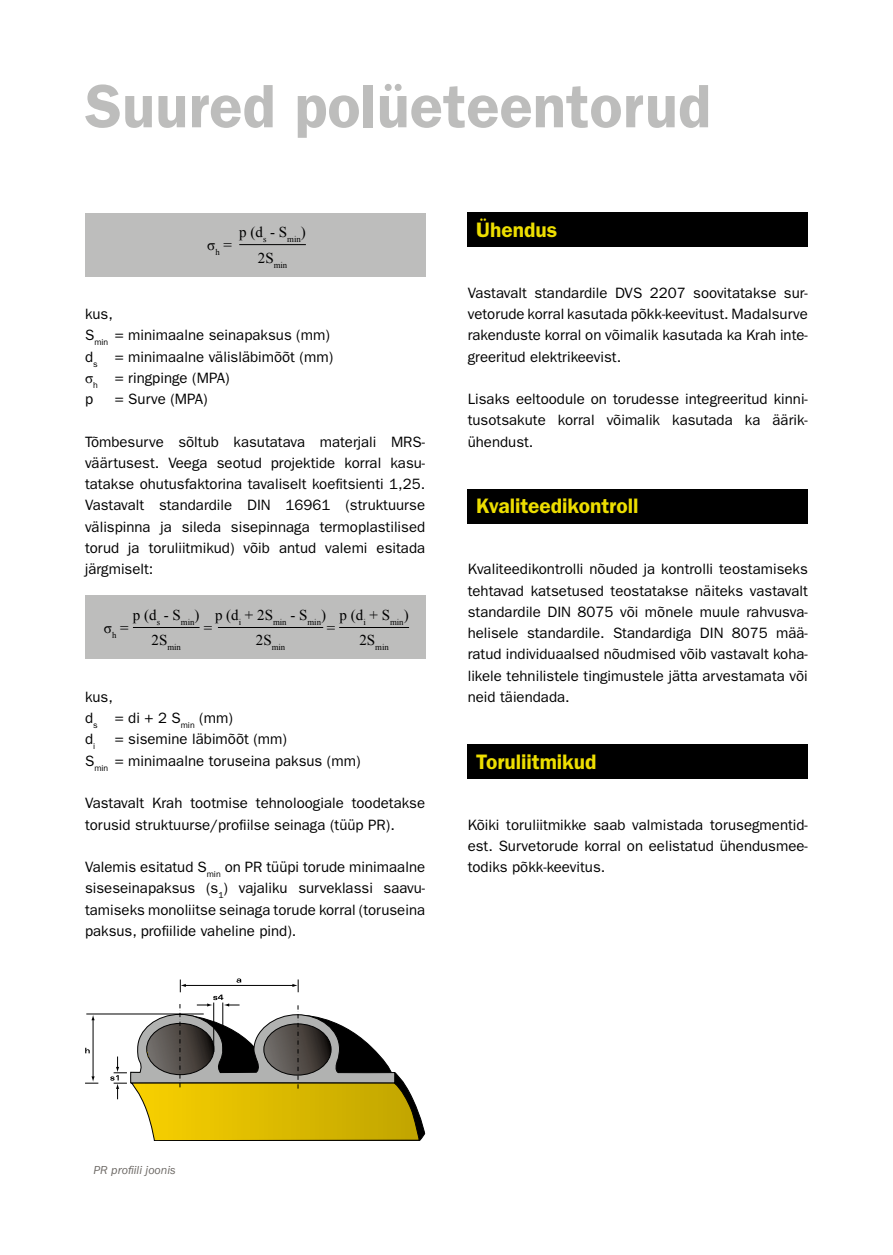
<style>
.page{position:relative;width:893px;height:1255px;background:#fff}
.page>*{position:absolute;margin:0;border:0;box-sizing:border-box;transform-origin:0 0}
.t1{font:600 61.5px "ITC Franklin Gothic Std";color:#bdbdbc}
.t2{font:600 21px "ITC Franklin Gothic Std";letter-spacing:-.005em;color:#edde00}
.t3{font:15px/21.3px "ITC Franklin Gothic Std";color:#000;text-align:justify}
.t4{font:15px "Times New Roman";color:#000}
.t5{font:italic 12px "ITC Franklin Gothic Std";color:#6c6864}
.t6{font:8.7px "Times New Roman";color:#000}
.s1{font-family:"Times New Roman"}
</style>
<div class="page">
<div style="left:468px;top:213px;width:340px;height:34px;background:#000"></div>
<div style="left:468px;top:489px;width:340px;height:34px;background:#000"></div>
<div style="left:468px;top:744px;width:340px;height:34px;background:#000"></div>
<hr style="left:86px;top:1013px;width:118px;height:1px;background:#000">
<hr style="left:93px;top:1019px;width:1px;height:58px;background:#000">
<svg style="left:91px;top:1014px;width:4px;height:6px"></svg>
<svg style="left:85px;top:1076px;width:13px;height:7px"></svg>
<svg style="left:85px;top:1047px;width:5px;height:6px"></svg>
<svg style="left:110px;top:978px;width:315px;height:162px"></svg>
<div style="left:85px;top:595px;width:340px;height:64px;background:#bdbdbc"></div>
<hr style="left:133px;top:627px;width:67px;height:1px;background:#000">
<hr style="left:339px;top:627px;width:70px;height:1px;background:#000">
<hr style="left:218px;top:627px;width:105px;height:1px;background:#000">
<div style="left:85px;top:213px;width:340px;height:63px;background:#bdbdbc"></div>
<hr style="left:239px;top:244px;width:67px;height:1px;background:#000">
<h1 class="t1" style="left:85px;top:70px;width:628px">Suured polüeteentorud</h1>
<p class="t4" style="left:239px;top:222px;width:68px">p (d<sub>s</sub> - S<sub>min</sub>)</p>
<p class="t6" style="left:258px;top:259px;width:31px"><sup>2S</sup>min</p>
<p class="t4" style="left:207px;top:235px;width:26px">σ<sub>h</sub> =</p>
<p class="t3" style="left:85px;top:303px;width:250px;text-align:left">kus,<br>S<sub>min</sub> = minimaalne seinapaksus (mm) d<sub>s</sub> = minimaalne välisläbimõõt (mm) <span class="s1">σ</span><sub>h</sub> = ringpinge (MPA)<br>p</p>
<p class="t3" style="left:115px;top:388px;width:94px">= Surve (MPA)</p>
<p class="t3" style="left:85px;top:431px;width:342px">Tõmbesurve sõltub kasutatava materjali MRS&shy;väärtusest. Veega seotud projektide korral kasu&shy;tatakse ohutusfaktorina tavaliselt koefitsienti 1,25.<br>Vastavalt standardile DIN 16961 (struktuurse välispinna ja sileda sisepinnaga termoplastilised torud ja toruliitmikud) võib antud valemi esitada järgmiselt:</p>
<p class="t4" style="left:133px;top:605px;width:68px">p (d<sub>s</sub> - S<sub>min</sub>)</p>
<p class="t6" style="left:152px;top:641px;width:31px"><sup>2S</sup>min</p>
<p class="t4" style="left:215px;top:605px;width:113px">p (d<sub>i</sub> + 2S<sub>min</sub> - S<sub>min</sub>)</p>
<p class="t6" style="left:256px;top:641px;width:31px"><sup>2S</sup>min</p>
<p class="t4" style="left:340px;top:605px;width:71px">p (d<sub>i</sub> + S<sub>min</sub>)</p>
<p class="t6" style="left:359px;top:641px;width:31px"><sup>2S</sup>min</p>
<p class="t4" style="left:104px;top:617px;width:10px">σ</p>
<p class="t4" style="left:204px;top:617px;width:10px">=</p>
<p class="t6" style="left:112px;top:629px;width:18px">h <sup>=</sup></p>
<p class="t4" style="left:327px;top:617px;width:10px">=</p>
<p class="t3" style="left:85px;top:686px;width:149px;text-align:left">kus,<br>d<sub>s</sub> = di + 2 S<sub>min</sub> (mm) d<sub>i</sub></p>
<p class="t3" style="left:85px;top:728px;width:277px;text-indent:30px">= sisemine läbimõõt (mm)<br>S<sub>min</sub> = minimaalne toruseina paksus (mm)</p>
<p class="t3" style="left:85px;top:792px;width:342px">Vastavalt Krah tootmise tehnoloogiale toodetakse torusid struktuurse/profiilse seinaga (tüüp PR).</p>
<p class="t3" style="left:85px;top:856px;width:342px">Valemis esitatud S<sub>min</sub> on PR tüüpi torude minimaalne siseseinapaksus (s<sub>1</sub>) vajaliku surveklassi saavu&shy;tamiseks monoliitse seinaga torude korral (toruseina paksus, profiilide vaheline pind).</p>
<h2 class="t2" style="left:476px;top:217px;width:82px">Ühendus</h2>
<p class="t3" style="left:468px;top:282px;width:342px">Vastavalt standardile DVS 2207 soovitatakse sur&shy;vetorude korral kasutada põkk-keevitust. Madalsurve rakenduste korral on võimalik kasutada ka Krah inte&shy;greeritud elektrikeevist.</p>
<p class="t3" style="left:468px;top:388px;width:342px">Lisaks eeltoodule on torudesse integreeritud kinni&shy;tusotsakute korral võimalik kasutada ka äärik&shy;ühendust.</p>
<h2 class="t2" style="left:476px;top:494px;width:164px">Kvaliteedikontroll</h2>
<p class="t3" style="left:468px;top:558px;width:342px">Kvaliteedikontrolli nõuded ja kontrolli teostamiseks tehtavad katsetused teostatakse näiteks vastavalt standardile DIN 8075 või mõnele muule rahvusva&shy;helisele standardile. Standardiga DIN 8075 mää&shy;ratud individuaalsed nõudmised võib vastavalt koha&shy;likele tehnilistele tingimustele jätta arvestamata või neid täiendada.</p>
<h2 class="t2" style="left:476px;top:749px;width:122px">Toruliitmikud</h2>
<p class="t3" style="left:468px;top:813px;width:342px">Kõiki toruliitmikke saab valmistada torusegmentid&shy;est. Survetorude korral on eelistatud ühendusmee&shy;todiks põkk-keevitus.</p>
<p class="t5" style="left:94px;top:1163px;width:84px">PR profiili joonis</p>
</div>
